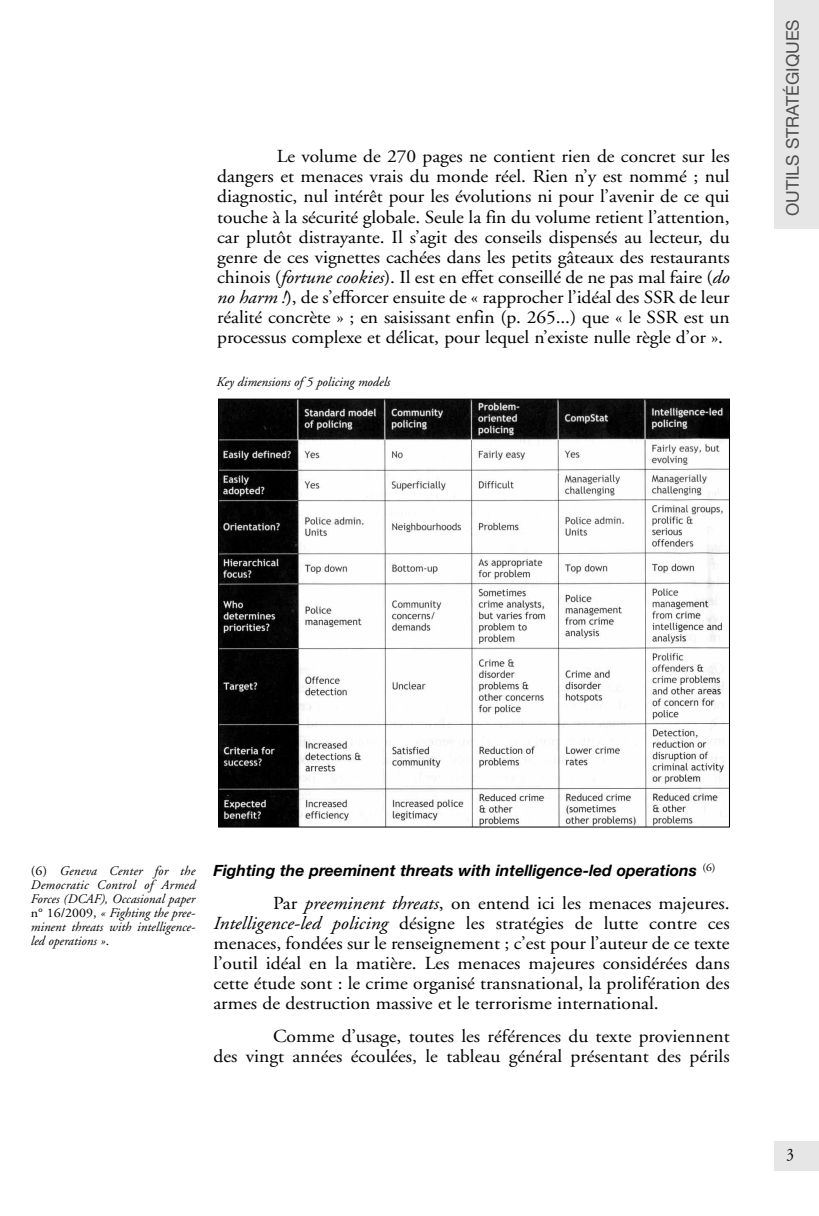
<style>
.page{position:relative;width:819px;height:1216px;background:#fff}
.page>*{position:absolute;margin:0;border:0;box-sizing:border-box;transform-origin:0 0}
.t1{font:18.38px/20.1px "Adobe Garamond";color:#000;text-align:justify;scale:1.06 1}
.t2{font:17.5px "Helvetica Neue";color:#4d4d4d}
.t3{font:17.5px "Adobe Garamond";color:#000;scale:.85 1}
.t4{font:italic 700 15.75px "Helvetica Neue";color:#000}
.t5{font:italic 13.12px/14px "Adobe Garamond";color:#000;text-align:justify}
.s1{font-style:italic}
.s2{font-style:normal}
</style>
<div class="page">
<div style="left:774px;top:1141px;width:45px;height:30px;background:#e6e6e6"></div>
<div style="left:774px;top:0;width:45px;height:228px;background:#e6e6e6"></div>
<img style="left:220px;top:401px;width:507px;height:424px">
<p class="t1" style="left:217px;top:148px;width:485px;text-indent:60px">Le volume de 270 pages ne contient rien de concret sur les dangers et menaces vrais du monde réel. Rien n’y est nommé ; nul diagnostic, nul intérêt pour les évolutions ni pour l’avenir de ce qui touche à la sécurité globale. Seule la fin du volume retient l’attention, car plutôt distrayante. Il s’agit des conseils dispensés au lecteur, du genre de ces vignettes cachées dans les petits gâteaux des restaurants chinois (<span class="s1">fortune cookies</span>). Il est en effet conseillé de ne pas mal faire (<span class="s1">do no harm !</span>), de s’efforcer ensuite de « rapprocher l’idéal des SSR de leur réalité concrète » ; en saisissant enfin (p. 265...) que « le SSR est un processus complexe et délicat, pour lequel n’existe nulle règle d’or ».</p>
<p class="t5" style="left:216px;top:376px;width:175px">Key dimensions of 5 policing models</p>
<p class="t2" style="left:786px;top:216px;width:198px;rotate:-90deg">OUTILS STRATÉGIQUES</p>
<p class="t5" style="left:31px;top:865px;width:166px"><span class="s2">(6)</span> Geneva Center for the Democratic Control of Armed Forces (DCAF), Occasional paper <span class="s2">n° 16/2009,</span> « Fighting the pree&shy;minent threats with intelligence&shy;led operations »<span class="s2">.</span></p>
<p class="t4" style="left:213px;top:860px;width:503px">Fighting the preeminent threats with intelligence-led operations <sup>(6)</sup></p>
<p class="t1" style="left:213px;top:894px;width:488px;text-indent:60px">Par <span class="s1">preeminent threats</span>, on entend ici les menaces majeures.<br><span class="s1">Intelligence-led policing</span> désigne les stratégies de lutte contre ces menaces, fondées sur le renseignement ; c’est pour l’auteur de ce texte l’outil idéal en la matière. Les menaces majeures considérées dans cette étude sont : le crime organisé transnational, la prolifération des armes de destruction massive et le terrorisme international.</p>
<p class="t1" style="left:213px;top:1027px;width:488px;text-align:right">Comme d’usage, toutes les références du texte proviennent<br>des vingt années écoulées, le tableau général présentant des périls</p>
<p class="t3" style="left:786px;top:1147px;width:10px">3</p>
</div>
